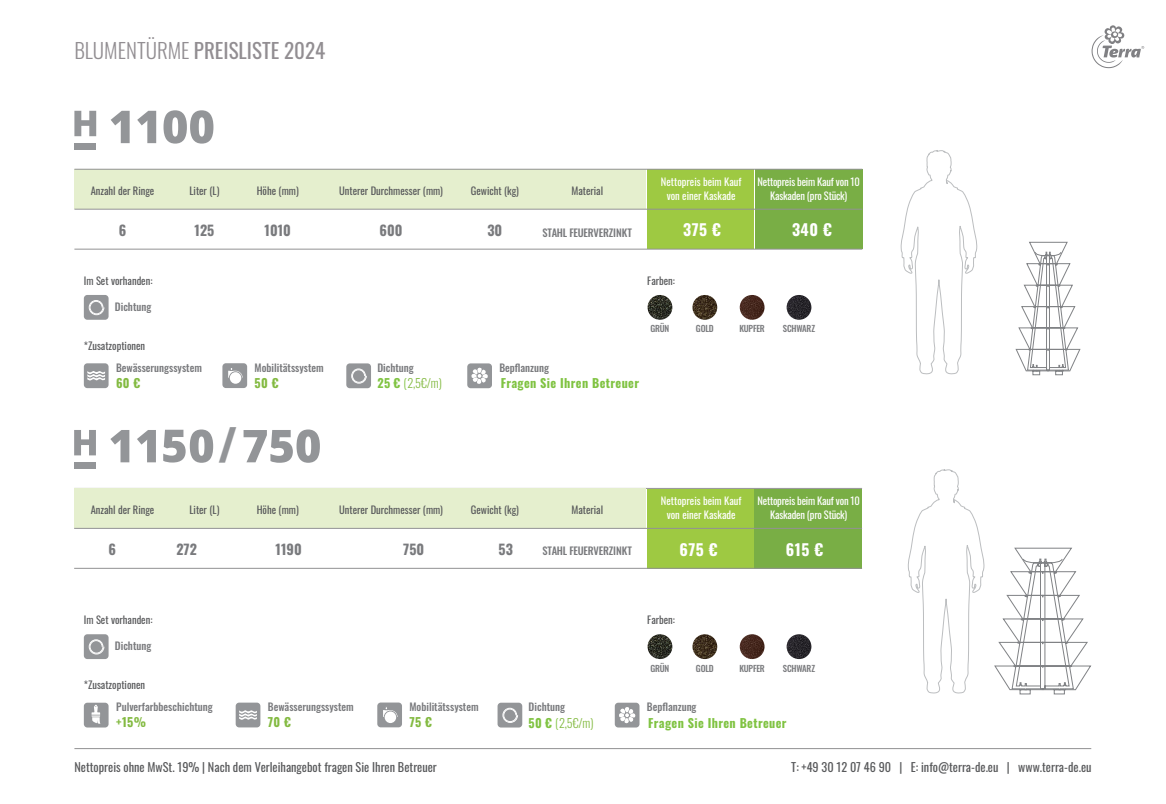
<style>
.page{position:relative;width:1166px;height:804px;background:#fff}
.page>*{position:absolute;margin:0;border:0;box-sizing:border-box;transform-origin:0 0}
.t1{font:900 42.52px "Muli";color:#939598}
.t2{font:21px "Oswald";color:#928e92}
.t3{font:700 15.75px "Oswald";letter-spacing:.03em;color:#fff}
.t4{font:700 14px "Oswald";color:#797a7d}
.t5{font:12.25px "Oswald";color:#58595b}
.t6{font:700 12.25px "Oswald";letter-spacing:.03em;color:#80c342}
.t7{font:300 12.25px "Oswald";color:#83ba41}
.t8{font:700 12.25px "Oswald";letter-spacing:.03em;color:#83ba41}
.t9{font:10.5px "Oswald";color:#58595b}
.t10{font:500 10.5px "Oswald";color:#797a7d}
.t11{font:10.5px/14px "Oswald";letter-spacing:-.02em;color:#fff;text-align:center}
.t12{font:10.5px/14px "Oswald";color:#fff;text-align:center}
.t13{font:500 10.5px "Oswald";letter-spacing:-.02em;color:#797a7d}
.t14{font:500 8.75px "Oswald";letter-spacing:-.025em;color:#797a7d}
.s1{font-weight:300}
.s2{font-weight:700;color:#80c342}
.s3{color:#80c342}
</style>
<div class="page">
<div style="left:647px;top:169px;width:107px;height:80px;background:#9ec942"></div>
<div style="left:755px;top:169px;width:107px;height:80px;background:#79ae45"></div>
<div style="left:74px;top:170px;width:571px;height:39px;background:#e5efce"></div>
<svg style="left:900px;top:150px;width:77px;height:225px"></svg>
<hr style="left:74px;top:169px;width:788px;height:1px;background:#929293">
<hr style="left:74px;top:209px;width:788px;height:1px;background:#929293">
<hr style="left:74px;top:748px;width:1017px;height:1px;background:#929293">
<hr style="left:74px;top:249px;width:788px;height:1px;background:#929293">
<svg style="left:74px;top:111px;width:22px;height:25px"></svg>
<svg style="left:111px;top:111px;width:19px;height:32px"></svg>
<svg style="left:137px;top:111px;width:19px;height:32px"></svg>
<svg style="left:163px;top:110px;width:50px;height:34px"></svg>
<div style="left:74px;top:143px;width:22px;height:7px;background:#939598"></div>
<svg style="left:1015px;top:241px;width:66px;height:134px"></svg>
<svg style="left:1091px;top:25px;width:53px;height:43px"></svg>
<div style="left:467px;top:363px;width:25px;height:25px;background:#939598;border-radius:4px"></div>
<svg style="left:471px;top:367px;width:17px;height:17px"></svg>
<div style="left:84px;top:295px;width:25px;height:25px;background:#939598;border-radius:4px"></div>
<svg style="left:89px;top:300px;width:15px;height:15px"></svg>
<div style="left:84px;top:363px;width:25px;height:25px;background:#939598;border-radius:4px"></div>
<svg style="left:87px;top:371px;width:18px;height:9px"></svg>
<div style="left:346px;top:363px;width:25px;height:25px;background:#939598;border-radius:4px"></div>
<svg style="left:351px;top:368px;width:16px;height:15px"></svg>
<div style="left:222px;top:363px;width:25px;height:25px;background:#939598;border-radius:4px"></div>
<div style="left:230px;top:372px;width:11px;height:12px;background:#fff;border-radius:50%"></div>
<svg style="left:228px;top:368px;width:15px;height:10px"></svg>
<img style="left:647px;top:295px;width:25px;height:25px;border-radius:12px">
<img style="left:692px;top:295px;width:25px;height:25px;border-radius:12px">
<img style="left:740px;top:295px;width:24px;height:25px;border-radius:12px">
<img style="left:786px;top:295px;width:25px;height:25px;border-radius:12px">
<svg style="left:907px;top:469px;width:78px;height:225px"></svg>
<svg style="left:74px;top:430px;width:22px;height:25px"></svg>
<svg style="left:110px;top:430px;width:19px;height:32px"></svg>
<svg style="left:137px;top:430px;width:19px;height:32px"></svg>
<div style="left:74px;top:462px;width:22px;height:7px;background:#939598"></div>
<svg style="left:994px;top:547px;width:98px;height:148px"></svg>
<hr style="left:74px;top:488px;width:788px;height:1px;background:#929293">
<div style="left:74px;top:489px;width:572px;height:39px;background:#e5efce"></div>
<div style="left:647px;top:489px;width:107px;height:80px;background:#9ec942"></div>
<div style="left:755px;top:489px;width:107px;height:80px;background:#79ae45"></div>
<hr style="left:74px;top:528px;width:788px;height:1px;background:#929293">
<hr style="left:74px;top:568px;width:788px;height:1px;background:#929293">
<svg style="left:244px;top:429px;width:76px;height:34px"></svg>
<svg style="left:163px;top:429px;width:50px;height:34px"></svg>
<div style="left:615px;top:702px;width:24px;height:25px;background:#939598;border-radius:4px"></div>
<svg style="left:619px;top:707px;width:17px;height:17px"></svg>
<div style="left:84px;top:702px;width:25px;height:25px;background:#939598;border-radius:4px"></div>
<svg style="left:92px;top:704px;width:9px;height:20px"></svg>
<div style="left:84px;top:634px;width:25px;height:25px;background:#939598;border-radius:4px"></div>
<svg style="left:89px;top:639px;width:15px;height:15px"></svg>
<div style="left:236px;top:702px;width:24px;height:25px;background:#939598;border-radius:4px"></div>
<svg style="left:239px;top:710px;width:18px;height:10px"></svg>
<div style="left:497px;top:702px;width:25px;height:25px;background:#939598;border-radius:4px"></div>
<svg style="left:502px;top:708px;width:16px;height:15px"></svg>
<div style="left:377px;top:702px;width:25px;height:25px;background:#939598;border-radius:4px"></div>
<div style="left:385px;top:711px;width:11px;height:12px;background:#fff;border-radius:50%"></div>
<svg style="left:383px;top:707px;width:15px;height:10px"></svg>
<img style="left:647px;top:634px;width:25px;height:25px;border-radius:12px">
<img style="left:692px;top:634px;width:25px;height:25px;border-radius:12px">
<img style="left:740px;top:634px;width:24px;height:25px;border-radius:12px">
<img style="left:786px;top:634px;width:25px;height:25px;border-radius:12px">
<h2 class="t2" style="left:74px;top:32px;width:252px"><span class="s1">BLUMENTÜRME</span> PREISLISTE 2024</h2>
<p class="t9" style="left:91px;top:182px;width:65px">Anzahl der Ringe</p>
<p class="t9" style="left:189px;top:182px;width:32px">Liter (L)</p>
<p class="t9" style="left:257px;top:182px;width:43px">Höhe (mm)</p>
<p class="t9" style="left:339px;top:182px;width:105px">Unterer Durchmesser (mm)</p>
<p class="t9" style="left:471px;top:182px;width:50px">Gewicht (kg)</p>
<p class="t9" style="left:571px;top:182px;width:33px">Material</p>
<h3 class="t4" style="left:119px;top:223px;width:9px">6</h3>
<h3 class="t4" style="left:195px;top:223px;width:21px">125</h3>
<h3 class="t4" style="left:265px;top:223px;width:28px">1010</h3>
<h3 class="t4" style="left:380px;top:223px;width:24px">600</h3>
<h3 class="t4" style="left:487px;top:223px;width:16px">30</h3>
<p class="t13" style="left:543px;top:227px;width:91px">STAHL FEUERVERZINKT</p>
<p class="t12" style="left:661px;top:174px;width:82px">Nettopreis beim Kauf von einer Kaskade</p>
<p class="t11" style="left:757px;top:174px;width:104px">Nettopreis beim Kauf von 10<br>Kaskaden (pro Stück)</p>
<h3 class="t3" style="left:683px;top:222px;width:39px">375 €</h3>
<h3 class="t3" style="left:792px;top:222px;width:41px">340 €</h3>
<p class="t9" style="left:84px;top:271px;width:70px">Im Set vorhanden:</p>
<p class="t10" style="left:115px;top:301px;width:38px">Dichtung</p>
<p class="t9" style="left:84px;top:336px;width:63px">*Zusatzoptionen</p>
<p class="t10" style="left:255px;top:362px;width:71px">Mobilitätssystem</p>
<p class="t10" style="left:377px;top:362px;width:38px">Dichtung</p>
<p class="t8" style="left:255px;top:376px;width:26px">50 €</p>
<p class="t10" style="left:116px;top:362px;width:87px">Bewässerungssystem</p>
<p class="t8" style="left:116px;top:377px;width:26px">60 €</p>
<p class="t7" style="left:377px;top:372px;width:66px"><span class="s2">25 €</span> <span class="s3">(</span>2,5€/m)</p>
<h1 class="t1" style="left:220px;top:414px;width:17px">/</h1>
<p class="t9" style="left:647px;top:271px;width:29px">Farben:</p>
<p class="t14" style="left:650px;top:324px;width:20px">GRÜN</p>
<p class="t14" style="left:696px;top:324px;width:19px">GOLD</p>
<p class="t14" style="left:739px;top:324px;width:27px">KUPFER</p>
<p class="t14" style="left:783px;top:324px;width:34px">SCHWARZ</p>
<p class="t10" style="left:499px;top:362px;width:51px">Bepflanzung</p>
<p class="t6" style="left:501px;top:377px;width:140px">Fragen Sie Ihren Betreuer</p>
<p class="t12" style="left:661px;top:492px;width:82px">Nettopreis beim Kauf von einer Kaskade</p>
<p class="t11" style="left:757px;top:492px;width:104px">Nettopreis beim Kauf von 10<br>Kaskaden (pro Stück)</p>
<p class="t9" style="left:91px;top:500px;width:65px">Anzahl der Ringe</p>
<p class="t9" style="left:189px;top:500px;width:32px">Liter (L)</p>
<p class="t9" style="left:257px;top:500px;width:43px">Höhe (mm)</p>
<p class="t9" style="left:339px;top:500px;width:105px">Unterer Durchmesser (mm)</p>
<p class="t9" style="left:471px;top:500px;width:50px">Gewicht (kg)</p>
<p class="t9" style="left:571px;top:500px;width:33px">Material</p>
<p class="t13" style="left:543px;top:545px;width:91px">STAHL FEUERVERZINKT</p>
<h3 class="t4" style="left:109px;top:542px;width:9px">6</h3>
<h3 class="t4" style="left:176px;top:542px;width:22px">272</h3>
<h3 class="t4" style="left:276px;top:542px;width:28px">1190</h3>
<h3 class="t4" style="left:403px;top:542px;width:22px">750</h3>
<h3 class="t4" style="left:498px;top:542px;width:16px">53</h3>
<h3 class="t3" style="left:679px;top:542px;width:40px">675 €</h3>
<h3 class="t3" style="left:786px;top:542px;width:39px">615 €</h3>
<p class="t9" style="left:84px;top:610px;width:70px">Im Set vorhanden:</p>
<p class="t10" style="left:115px;top:640px;width:38px">Dichtung</p>
<p class="t9" style="left:84px;top:675px;width:63px">*Zusatzoptionen</p>
<p class="t10" style="left:409px;top:701px;width:71px">Mobilitätssystem</p>
<p class="t10" style="left:528px;top:701px;width:38px">Dichtung</p>
<p class="t8" style="left:409px;top:716px;width:24px">75 €</p>
<p class="t10" style="left:116px;top:701px;width:98px">Pulverfarbbeschichtung</p>
<p class="t10" style="left:268px;top:701px;width:87px">Bewässerungssystem</p>
<p class="t8" style="left:116px;top:716px;width:31px">+15%</p>
<p class="t8" style="left:268px;top:716px;width:25px">70 €</p>
<p class="t7" style="left:528px;top:711px;width:66px"><span class="s2">50 €</span> <span class="s3">(</span>2,5€/m)</p>
<p class="t5" style="left:74px;top:756px;width:364px">Nettopreis ohne MwSt. 19% | Nach dem Verleihangebot fragen Sie Ihren Betreuer</p>
<p class="t9" style="left:647px;top:610px;width:29px">Farben:</p>
<p class="t14" style="left:650px;top:663px;width:20px">GRÜN</p>
<p class="t14" style="left:696px;top:663px;width:19px">GOLD</p>
<p class="t14" style="left:739px;top:663px;width:27px">KUPFER</p>
<p class="t14" style="left:783px;top:663px;width:34px">SCHWARZ</p>
<p class="t10" style="left:647px;top:701px;width:51px">Bepflanzung</p>
<p class="t6" style="left:648px;top:716px;width:140px">Fragen Sie Ihren Betreuer</p>
<p class="t5" style="left:791px;top:756px;width:302px">T: +49 30 12 07 46 90 | E: info@terra-de.eu | www.terra-de.eu</p>
</div>
